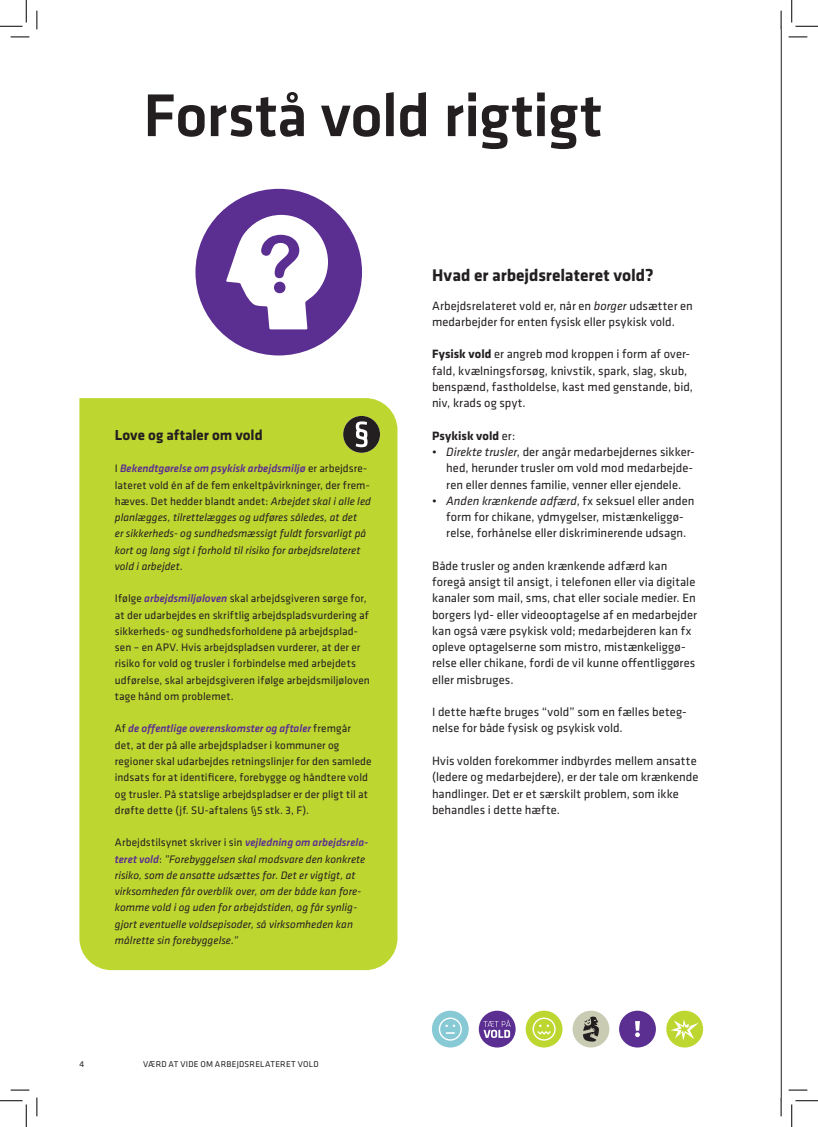
<style>
.page{position:relative;width:818px;height:1127px;background:#fff}
.page>*{position:absolute;margin:0;border:0;box-sizing:border-box;transform-origin:0 0}
.Rubrik-1{font:500 62.5px "Klavika";letter-spacing:-.01em;color:#231f20}
.Rubrik-3{font:700 17.5px "Klavika";letter-spacing:-.005em;color:#231f20}
.Boksrubrik{font:700 15px "Klavika";letter-spacing:-.005em;color:#231f20}
.Brød{font:12.5px/16.2px "Klavika";color:#231f20}
.Brød-indryk{font:12.5px/16.2px "Klavika";color:#231f20}
.Brød-2{font:700 12.5px "Klavika";letter-spacing:.005em;color:#231f20}
.Boksbrød{font:italic 11.25px/16.2px "Klavika";letter-spacing:.005em;color:#231f20}
.Boksbrød-2{font:11.25px/16.2px "Klavika";letter-spacing:.005em;color:#231f20}
.t1{font:8.75px "Klavika Basic";letter-spacing:.025em;color:#231f20}
.s1{font-style:normal}
.s2{font-weight:500;color:#5b2e91}
.s3{font-weight:500;font-style:italic;color:#5b2e91}
.s4{font-style:italic}
.s5{font-weight:700}
.s6{font-weight:400}
</style>
<div class="page">
<div style="left:79px;top:398px;width:318px;height:571px;background:#bed630"></div>
<div style="left:195px;top:189px;width:167px;height:166px;background:#5b2e91;border-radius:50%"></div>
<svg style="left:226px;top:215px;width:102px;height:114px"></svg>
<svg style="left:343px;top:416px;width:37px;height:36px"></svg>
<div style="left:526px;top:1010px;width:36px;height:37px;background:#bed630;border-radius:50%"></div>
<svg style="left:532px;top:1017px;width:24px;height:23px"></svg>
<div style="left:666px;top:1010px;width:37px;height:37px;background:#bed630;border-radius:50%"></div>
<svg style="left:670px;top:1019px;width:29px;height:21px"></svg>
<div style="left:572px;top:1010px;width:37px;height:37px;background:#c9ccb2;border-radius:50%"></div>
<svg style="left:583px;top:1016px;width:16px;height:25px"></svg>
<div style="left:619px;top:1010px;width:37px;height:37px;background:#5b2e91;border-radius:50%"></div>
<svg style="left:635px;top:1021px;width:5px;height:15px"></svg>
<div style="left:432px;top:1010px;width:37px;height:37px;background:#87c9d4;border-radius:50%"></div>
<svg style="left:439px;top:1017px;width:23px;height:23px"></svg>
<div style="left:479px;top:1010px;width:37px;height:37px;background:#5b2e91;border-radius:50%"></div>
<svg style="left:483px;top:1019px;width:28px;height:18px"></svg>
<hr style="left:781px;top:26px;width:1px;height:1074px;background:#231f20">
<svg style="left:11px;top:36px;width:18px;height:2px"></svg>
<svg style="left:788px;top:36px;width:19px;height:2px"></svg>
<svg style="left:11px;top:1089px;width:18px;height:1px"></svg>
<svg style="left:788px;top:1089px;width:19px;height:1px"></svg>
<svg style="left:36px;top:11px;width:2px;height:18px"></svg>
<svg style="left:36px;top:1097px;width:2px;height:18px"></svg>
<svg style="left:780px;top:11px;width:2px;height:18px"></svg>
<svg style="left:780px;top:1097px;width:2px;height:18px"></svg>
<svg style="left:0;top:0;width:27px;height:27px"></svg>
<svg style="left:0;top:1100px;width:27px;height:26px"></svg>
<svg style="left:791px;top:0;width:27px;height:27px"></svg>
<svg style="left:791px;top:1100px;width:27px;height:26px"></svg>
<p class="Rubrik-1" style="left:143px;top:73px;width:460px">Forstå vold rigtigt</p>
<p class="Boksrubrik" style="left:115px;top:424px;width:149px">Love og aftaler om vold</p>
<p class="Boksbrød" style="left:115px;top:460px;width:258px"><span class="s1">I</span> <span class="s2">Bekendtgørelse om psykisk arbejdsmiljø</span> <span class="s1">er arbejdsre&shy;lateret vold én af de fem enkeltpåvirkninger, der frem&shy;hæves. Det hedder blandt andet:</span> Arbejdet skal i alle led planlægges, tilrettelægges og udføres således, at det<br>er sikkerheds- og sundhedsmæssigt fuldt forsvarligt på kort og lang sigt i forhold til risiko for arbejdsrelateret vold i arbejdet<span class="s1">.</span></p>
<p class="Boksbrød-2" style="left:115px;top:590px;width:256px">Ifølge <span class="s3">arbejdsmiljøloven</span> skal arbejdsgiveren sørge for, at der udarbejdes en skriftlig arbejdspladsvurdering af sikkerheds- og sundhedsforholdene på arbejdsplad&shy;sen – en APV. Hvis arbejdspladsen vurderer, at der er risiko for vold og trusler i forbindelse med arbejdets udførelse, skal arbejdsgiveren ifølge arbejdsmiljøloven tage hånd om problemet.</p>
<p class="Boksbrød-2" style="left:115px;top:720px;width:258px">Af <span class="s3">de offentlige overenskomster og aftaler</span> fremgår det, at der på alle arbejdspladser i kommuner og regioner skal udarbejdes retningslinjer for den samlede indsats for at identificere, forebygge og håndtere vold og trusler. På statslige arbejdspladser er der pligt til at drøfte dette (jf. SU-aftalens §5 stk. 3, F).</p>
<p class="Boksbrød" style="left:115px;top:834px;width:255px"><span class="s1">Arbejdstilsynet skriver i sin</span> <span class="s2">vejledning om arbejdsrela&shy;teret vold</span><span class="s1">:</span> ”Forebyggelsen skal modsvare den konkrete risiko, som de ansatte udsættes for. Det er vigtigt, at virksomheden får overblik over, om der både kan fore&shy;komme vold i og uden for arbejdstiden, og får synlig&shy;gjort eventuelle voldsepisoder, så virksomheden kan målrette sin forebyggelse.”</p>
<p class="t1" style="left:79px;top:1058px;width:6px">4</p>
<p class="t1" style="left:143px;top:1058px;width:177px">VÆRD AT VIDE OM ARBEJDSRELATERET VOLD</p>
<p class="Rubrik-3" style="left:432px;top:262px;width:223px">Hvad er arbejdsrelateret vold?</p>
<p class="Brød" style="left:432px;top:297px;width:262px">Arbejdsrelateret vold er, når en <span class="s4">borger</span> udsætter en medarbejder for enten fysisk eller psykisk vold.</p>
<p class="Brød" style="left:432px;top:345px;width:263px"><span class="s5">Fysisk vold</span> er angreb mod kroppen i form af over&shy;fald, kvælningsforsøg, knivstik, spark, slag, skub, benspænd, fastholdelse, kast med genstande, bid, niv, krads og spyt.</p>
<p class="Brød-2" style="left:432px;top:426px;width:85px">Psykisk vold <span class="s6">er:</span></p>
<p class="Brød-indryk" style="left:446px;top:443px;width:250px;text-indent:-14px">• <span class="s4">Direkte trusler</span>, der angår medarbejdernes sikker&shy;hed, herunder trusler om vold mod medarbejde&shy;ren eller dennes familie, venner eller ejendele.</p>
<p class="Brød-indryk" style="left:432px;top:492px;width:264px;text-align:center">• <span class="s4">Anden krænkende adfærd</span>, fx seksuel eller anden form for chikane, ydmygelser, mistænkeliggø&shy;relse, forhånelse eller diskriminerende udsagn.</p>
<p class="Brød" style="left:432px;top:557px;width:266px">Både trusler og anden krænkende adfærd kan foregå ansigt til ansigt, i telefonen eller via digitale kanaler som mail, sms, chat eller sociale medier. En borgers lyd- eller videooptagelse af en medarbejder kan også være psykisk vold; medarbejderen kan fx opleve optagelserne som mistro, mistænkeliggø&shy;relse eller chikane, fordi de vil kunne offentliggøres eller misbruges.</p>
<p class="Brød" style="left:432px;top:703px;width:256px">I dette hæfte bruges “vold” som en fælles beteg&shy;nelse for både fysisk og psykisk vold.</p>
<p class="Brød" style="left:432px;top:752px;width:268px">Hvis volden forekommer indbyrdes mellem ansatte (ledere og medarbejdere), er der tale om krænkende handlinger. Det er et særskilt problem, som ikke behandles i dette hæfte.</p>
</div>
